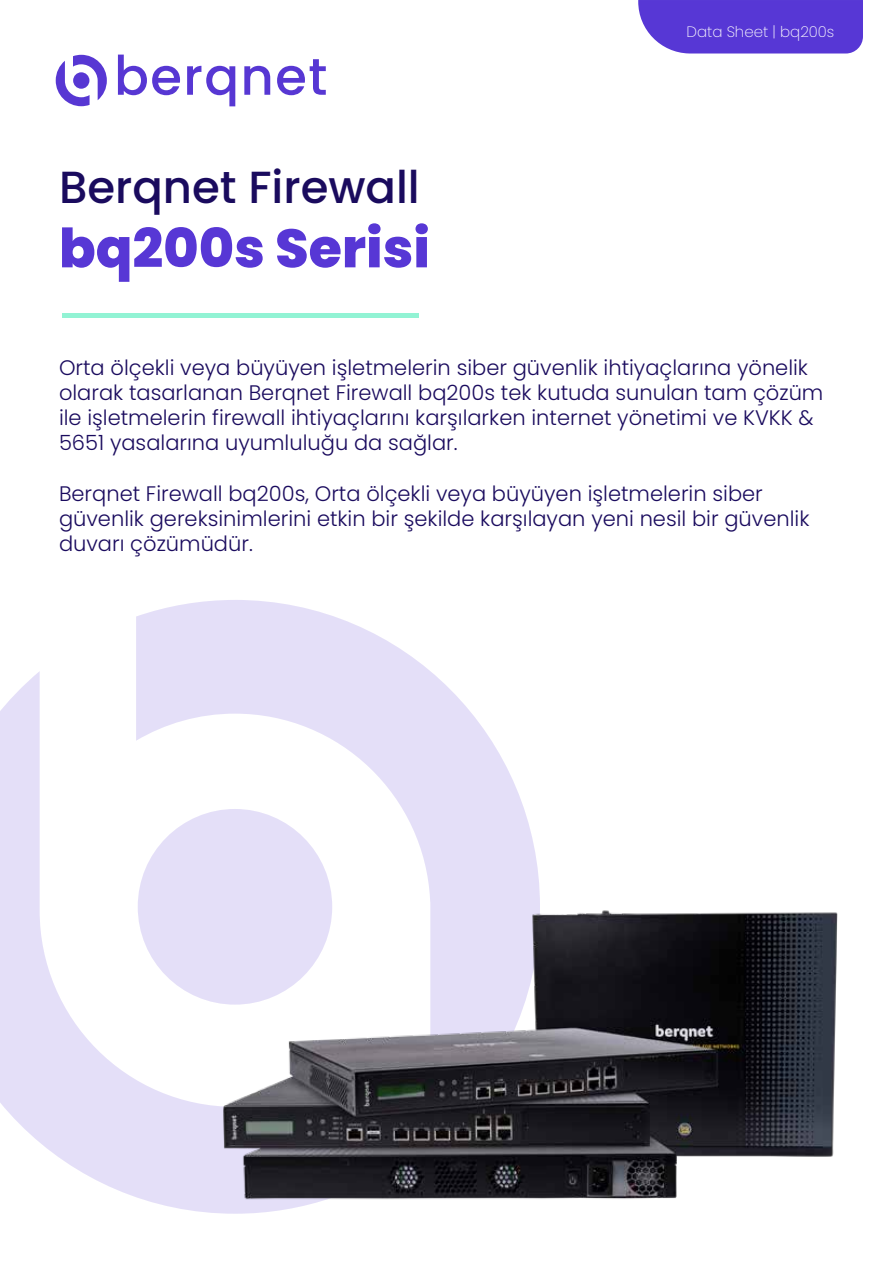
<style>
.page{position:relative;width:893px;height:1263px;background:#fff}
.page>*{position:absolute;margin:0;border:0;box-sizing:border-box;transform-origin:0 0}
.t1{font:800 54px "Poppins";color:#5737d5}
.t2{font:500 45px "Poppins";color:#1a0b5e}
.t3{font:300 21px/25.2px "Poppins";color:#1a0b5e}
.t4{font:200 15px "Poppins";color:#fff}
</style>
<div class="page">
<svg style="left:0;top:671px;width:273px;height:543px"></svg>
<svg style="left:136px;top:600px;width:404px;height:542px;fill:#e4dff8"></svg>
<div style="left:62px;top:313px;width:356px;height:5px;background:#92f3d4"></div>
<svg style="left:638px;top:0;width:225px;height:54px;background:#6244d7"></svg>
<img style="left:210px;top:906px;width:628px;height:305px">
<svg style="left:56px;top:55px;width:51px;height:51px"></svg>
<svg style="left:118px;top:55px;width:62px;height:40px"></svg>
<svg style="left:187px;top:66px;width:48px;height:40px"></svg>
<svg style="left:244px;top:66px;width:26px;height:29px"></svg>
<svg style="left:277px;top:59px;width:49px;height:36px"></svg>
<h2 class="t2" style="left:59px;top:161px;width:362px">Berqnet Firewall</h2>
<h1 class="t1" style="left:59px;top:217px;width:372px">bq200s Serisi</h1>
<p class="t4" style="left:686px;top:23px;width:149px">Data Sheet | bq200s</p>
<p class="t3" style="left:59px;top:355px;width:766px">Orta ölçekli veya büyüyen işletmelerin siber güvenlik ihtiyaçlarına yönelik olarak tasarlanan Berqnet Firewall bq200s tek kutuda sunulan tam çözüm ile işletmelerin firewall ihtiyaçlarını karşılarken internet yönetimi ve KVKK &amp; 5651 yasalarına uyumluluğu da sağlar.</p>
<p class="t3" style="left:59px;top:481px;width:752px">Berqnet Firewall bq200s, Orta ölçekli veya büyüyen işletmelerin siber güvenlik gereksinimlerini etkin bir şekilde karşılayan yeni nesil bir güvenlik duvarı çözümüdür.</p>
</div>
